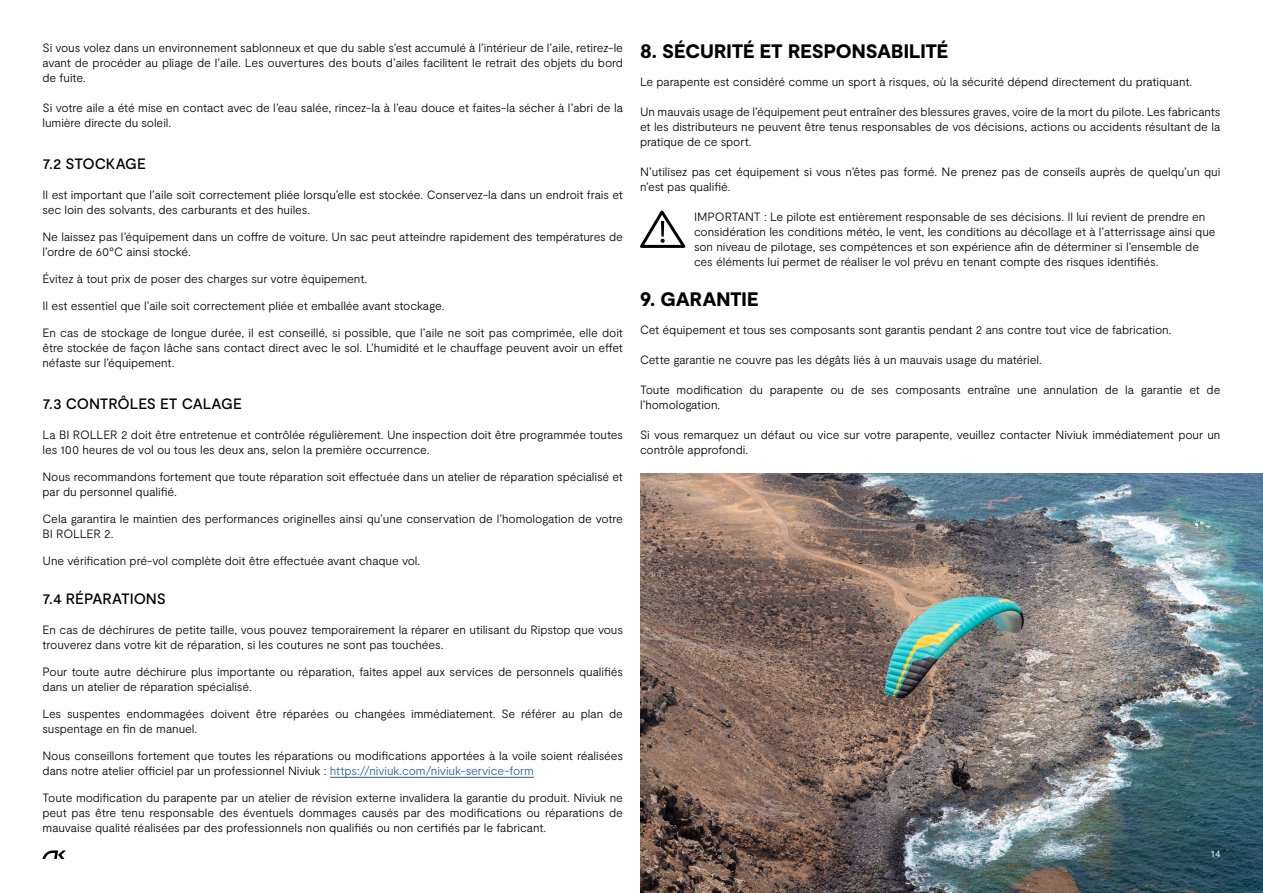
<style>
.page{position:relative;width:1263px;height:893px;background:#fff}
.page>*{position:absolute;margin:0;border:0;box-sizing:border-box;transform-origin:0 0}
.t1{font:900 19.5px "Moderat";letter-spacing:-.005em;color:#000}
.t2{font:500 15px "Moderat";letter-spacing:-.005em;color:#000}
.t3{font:300 12px/15px "Moderat";letter-spacing:-.01em;color:#000}
.t4{font:9px "Helvetica Neue LT Std";color:#fff}
.s1{color:#265e9e}
</style>
<div class="page">
<hr style="left:330px;top:777px;width:204px;height:1px;background:#265e9e">
<img style="left:640px;top:473px;width:623px;height:420px">
<svg style="left:640px;top:210px;width:46px;height:38px"></svg>
<svg style="left:43px;top:850px;width:23px;height:9px"></svg>
<p class="t3" style="left:43px;top:41px;width:582px;text-align:justify">Si vous volez dans un environnement sablonneux et que du sable s’est accumulé à l’intérieur de l’aile, retirez-le avant de procéder au pliage de l’aile. Les ouvertures des bouts d’ailes facilitent le retrait des objets du bord de fuite.</p>
<p class="t3" style="left:43px;top:101px;width:582px">Si votre aile a été mise en contact avec de l’eau salée, rincez-la à l’eau douce et faites-la sécher à l’abri de la lumière directe du soleil.</p>
<p class="t2" style="left:43px;top:155px;width:105px">7.2 STOCKAGE</p>
<p class="t3" style="left:43px;top:188px;width:582px">Il est important que l’aile soit correctement pliée lorsqu’elle est stockée. Conservez-la dans un endroit frais et sec loin des solvants, des carburants et des huiles.</p>
<p class="t3" style="left:43px;top:230px;width:582px">Ne laissez pas l’équipement dans un coffre de voiture. Un sac peut atteindre rapidement des températures de l’ordre de 60°C ainsi stocké.</p>
<p class="t3" style="left:43px;top:272px;width:326px">Évitez à tout prix de poser des charges sur votre équipement.</p>
<p class="t3" style="left:43px;top:299px;width:403px">Il est essentiel que l’aile soit correctement pliée et emballée avant stockage.</p>
<p class="t3" style="left:43px;top:326px;width:582px;text-align:justify">En cas de stockage de longue durée, il est conseillé, si possible, que l’aile ne soit pas comprimée, elle doit être stockée de façon lâche sans contact direct avec le sol. L’humidité et le chauffage peuvent avoir un effet néfaste sur l’équipement.</p>
<p class="t2" style="left:43px;top:395px;width:201px">7.3 CONTRÔLES ET CALAGE</p>
<p class="t3" style="left:43px;top:428px;width:582px">La BI ROLLER 2 doit être entretenue et contrôlée régulièrement. Une inspection doit être programmée toutes les 100 heures de vol ou tous les deux ans, selon la première occurrence.</p>
<p class="t3" style="left:43px;top:470px;width:582px">Nous recommandons fortement que toute réparation soit effectuée dans un atelier de réparation spécialisé et par du personnel qualifié.</p>
<p class="t3" style="left:43px;top:512px;width:582px">Cela garantira le maintien des performances originelles ainsi qu’une conservation de l’homologation de votre<br>BI ROLLER 2.</p>
<p class="t3" style="left:43px;top:554px;width:379px">Une vérification pré-vol complète doit être effectuée avant chaque vol.</p>
<p class="t2" style="left:43px;top:590px;width:125px">7.4 RÉPARATIONS</p>
<p class="t3" style="left:43px;top:623px;width:582px">En cas de déchirures de petite taille, vous pouvez temporairement la réparer en utilisant du Ripstop que vous trouverez dans votre kit de réparation, si les coutures ne sont pas touchées.</p>
<p class="t3" style="left:43px;top:665px;width:582px">Pour toute autre déchirure plus importante ou réparation, faites appel aux services de personnels qualifiés dans un atelier de réparation spécialisé.</p>
<p class="t3" style="left:43px;top:707px;width:582px">Les suspentes endommagées doivent être réparées ou changées immédiatement. Se référer au plan de suspentage en fin de manuel.</p>
<p class="t3" style="left:43px;top:749px;width:582px">Nous conseillons fortement que toutes les réparations ou modifications apportées à la voile soient réalisées dans notre atelier officiel par un professionnel Niviuk : <span class="s1">https://niviuk.com/niviuk-service-form</span></p>
<p class="t3" style="left:43px;top:791px;width:582px;text-align:justify">Toute modification du parapente par un atelier de révision externe invalidera la garantie du produit. Niviuk ne peut pas être tenu responsable des éventuels dommages causés par des modifications ou réparations de mauvaise qualité réalisées par des professionnels non qualifiés ou non certifiés par le fabricant.</p>
<h1 class="t1" style="left:640px;top:40px;width:310px">8. SÉCURITÉ ET RESPONSABILITÉ</h1>
<p class="t3" style="left:640px;top:75px;width:554px">Le parapente est considéré comme un sport à risques, où la sécurité dépend directement du pratiquant.</p>
<p class="t3" style="left:640px;top:105px;width:582px;text-align:justify">Un mauvais usage de l’équipement peut entraîner des blessures graves, voire de la mort du pilote. Les fabricants et les distributeurs ne peuvent être tenus responsables de vos décisions, actions ou accidents résultant de la pratique de ce sport.</p>
<p class="t3" style="left:640px;top:165px;width:582px">N’utilisez pas cet équipement si vous n’êtes pas formé. Ne prenez pas de conseils auprès de quelqu’un qui n’est pas qualifié.</p>
<p class="t3" style="left:694px;top:210px;width:523px">IMPORTANT : Le pilote est entièrement responsable de ses décisions. Il lui revient de prendre en considération les conditions météo, le vent, les conditions au décollage et à l’atterrissage ainsi que son niveau de pilotage, ses compétences et son expérience afin de déterminer si l’ensemble de ces éléments lui permet de réaliser le vol prévu en tenant compte des risques identifiés.</p>
<h1 class="t1" style="left:640px;top:288px;width:120px">9. GARANTIE</h1>
<p class="t3" style="left:640px;top:322px;width:533px">Cet équipement et tous ses composants sont garantis pendant 2 ans contre tout vice de fabrication.</p>
<p class="t3" style="left:640px;top:352px;width:403px">Cette garantie ne couvre pas les dégâts liés à un mauvais usage du matériel.</p>
<p class="t3" style="left:640px;top:382px;width:582px">Toute modification du parapente ou de ses composants entraîne une annulation de la garantie et de l’homologation.</p>
<p class="t3" style="left:640px;top:427px;width:582px">Si vous remarquez un défaut ou vice sur votre parapente, veuillez contacter Niviuk immédiatement pour un contrôle approfondi.</p>
<p class="t4" style="left:1210px;top:848px;width:12px">14</p>
</div>
